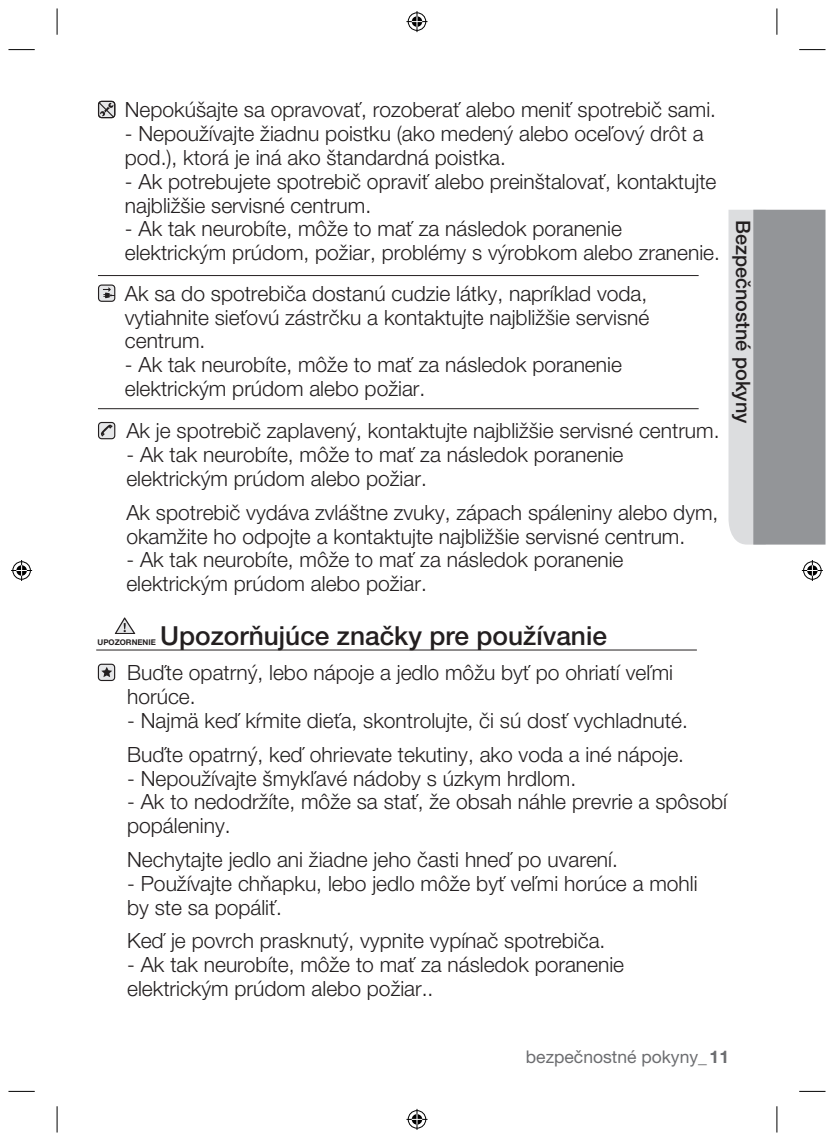
<style>
.page{position:relative;width:834px;height:1141px;background:#fff}
.page>*{position:absolute;margin:0;border:0;box-sizing:border-box;transform-origin:0 0}
.t1{font:500 26.25px "Helvetica Neue LT Pro";color:#231f20}
.t2{font:300 21px/23.8px "Helvetica Neue LT Pro";color:#231f20}
.t3{font:500 19.78px "Helvetica Neue LT Pro";color:#231f20}
.t4{font:17.5px "Helvetica Neue LT Pro";color:#6c6d70}
.t5{font:700 7.88px "Helvetica Neue LT Pro";color:#231f20}
.s1{font-weight:700}
</style>
<div class="page">
<svg style="left:776px;top:1106px;width:1px;height:26px"></svg>
<svg style="left:776px;top:8px;width:1px;height:27px"></svg>
<svg style="left:57px;top:1106px;width:1px;height:26px"></svg>
<svg style="left:57px;top:8px;width:1px;height:27px"></svg>
<svg style="left:799px;top:1091px;width:26px;height:1px"></svg>
<svg style="left:8px;top:1091px;width:27px;height:1px"></svg>
<svg style="left:799px;top:49px;width:26px;height:1px"></svg>
<svg style="left:8px;top:49px;width:27px;height:1px"></svg>
<svg style="left:406px;top:11px;width:21px;height:21px"></svg>
<svg style="left:406px;top:1109px;width:21px;height:21px"></svg>
<svg style="left:11px;top:560px;width:21px;height:21px"></svg>
<svg style="left:801px;top:560px;width:21px;height:21px"></svg>
<svg style="left:728px;top:210px;width:97px;height:335px;background:#a6a8aa"></svg>
<svg style="left:98px;top:101px;width:17px;height:17px"></svg>
<hr style="left:98px;top:275px;width:600px;height:1px;background:#231f20">
<hr style="left:98px;top:408px;width:600px;height:1px;background:#231f20">
<svg style="left:98px;top:284px;width:17px;height:18px"></svg>
<svg style="left:98px;top:422px;width:17px;height:17px"></svg>
<hr style="left:96px;top:650px;width:600px;height:1px;background:#231f20">
<svg style="left:98px;top:664px;width:17px;height:17px"></svg>
<svg style="left:115px;top:617px;width:20px;height:17px"></svg>
<p class="t2" style="left:125px;top:98px;width:592px">Nepokúšajte sa opravovať, rozoberať alebo meniť spotrebič sami.</p>
<p class="t2" style="left:125px;top:121px;width:580px">- Nepoužívajte žiadnu poistku (ako medený alebo oceľový drôt a pod.), ktorá je iná ako štandardná poistka.</p>
<p class="t2" style="left:125px;top:169px;width:593px">- Ak potrebujete spotrebič opraviť alebo preinštalovať, kontaktujte najbližšie servisné centrum.</p>
<p class="t2" style="left:125px;top:217px;width:596px">- Ak tak neurobíte, môže to mať za následok poranenie elektrickým prúdom, požiar, problémy s výrobkom alebo zranenie.</p>
<p class="t2" style="left:125px;top:281px;width:526px;text-align:justify">Ak sa do spotrebiča dostanú cudzie látky, napríklad voda, vytiahnite sieťovú zástrčku a kontaktujte najbližšie servisné centrum.</p>
<p class="t2" style="left:125px;top:352px;width:498px">- Ak tak neurobíte, môže to mať za následok poranenie elektrickým prúdom alebo požiar.</p>
<p class="t2" style="left:126px;top:419px;width:594px">Ak je spotrebič zaplavený, kontaktujte najbližšie servisné centrum.</p>
<p class="t2" style="left:126px;top:442px;width:498px">- Ak tak neurobíte, môže to mať za následok poranenie elektrickým prúdom alebo požiar.</p>
<p class="t2" style="left:126px;top:500px;width:593px">Ak spotrebič vydáva zvláštne zvuky, zápach spáleniny alebo dym, okamžite ho odpojte a kontaktujte najbližšie servisné centrum.</p>
<p class="t2" style="left:126px;top:548px;width:498px">- Ak tak neurobíte, môže to mať za následok poranenie elektrickým prúdom alebo požiar.</p>
<p class="t3" style="left:754px;top:220px;width:205px;rotate:90deg">Bezpečnostné pokyny</p>
<p class="t1" style="left:160px;top:620px;width:448px">Upozorňujúce značky pre používanie</p>
<p class="t2" style="left:127px;top:661px;width:547px">Buďte opatrný, lebo nápoje a jedlo môžu byť po ohriatí veľmi horúce.</p>
<p class="t2" style="left:127px;top:703px;width:562px;line-height:33.8px">- Najmä keď kŕmite dieťa, skontrolujte, či sú dosť vychladnuté.<br>Buďte opatrný, keď ohrievate tekutiny, ako voda a iné nápoje.</p>
<p class="t2" style="left:127px;top:766px;width:450px">- Nepoužívajte šmykľavé nádoby s úzkym hrdlom.</p>
<p class="t2" style="left:127px;top:790px;width:601px">- Ak to nedodržíte, môže sa stať, že obsah náhle prevrie a spôsobí popáleniny.</p>
<p class="t2" style="left:127px;top:847px;width:492px">Nechytajte jedlo ani žiadne jeho časti hneď po uvarení.</p>
<p class="t2" style="left:127px;top:871px;width:572px">- Používajte chňapku, lebo jedlo môže byť veľmi horúce a mohli by ste sa popáliť.</p>
<p class="t2" style="left:127px;top:929px;width:479px">Keď je povrch prasknutý, vypnite vypínač spotrebiča.</p>
<p class="t2" style="left:127px;top:952px;width:498px">- Ak tak neurobíte, môže to mať za následok poranenie elektrickým prúdom alebo požiar..</p>
<p class="t5" style="left:97px;top:638px;width:60px">UPOZORNENIE</p>
<p class="t4" style="left:526px;top:1046px;width:204px">bezpečnostné pokyny_ <span class="s1">11</span></p>
</div>
